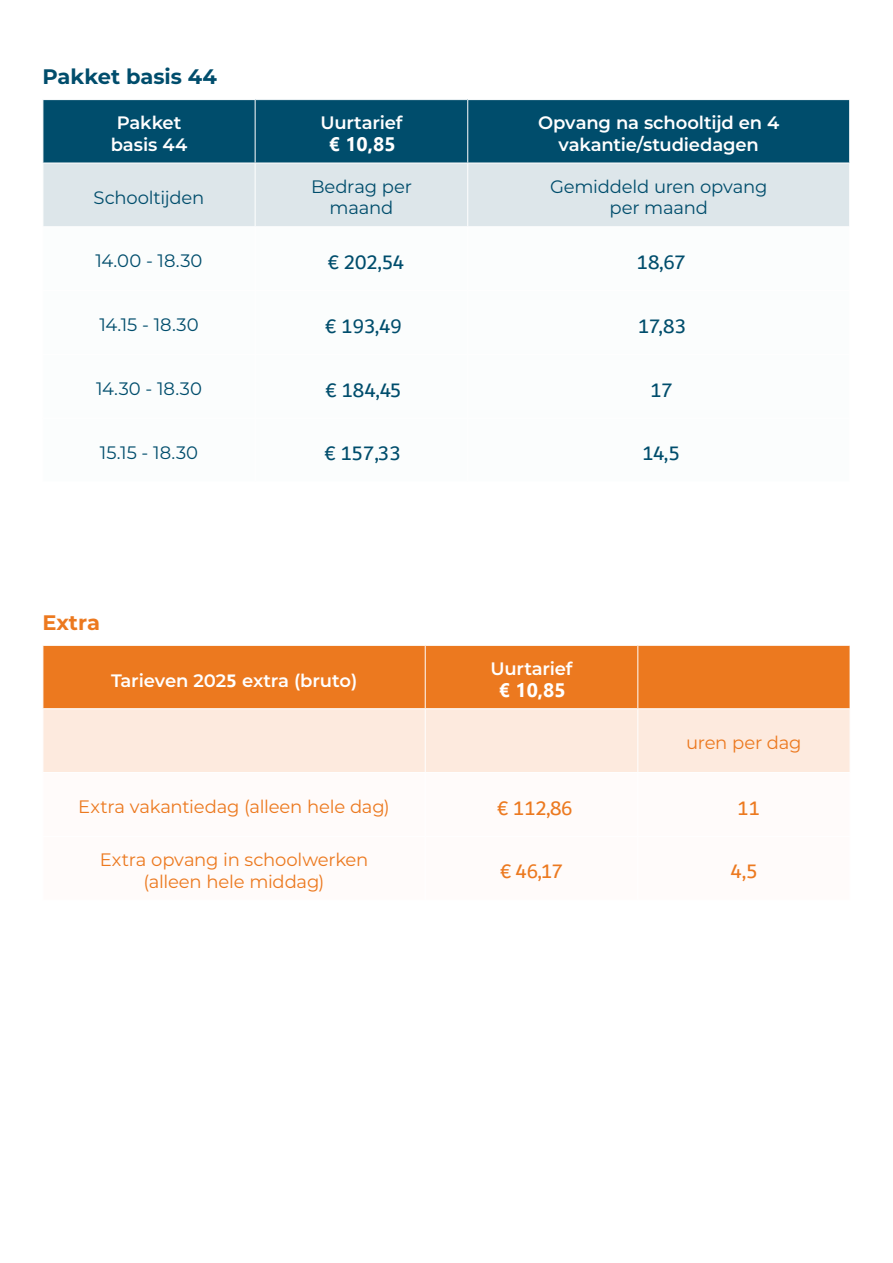
<style>
.page{position:relative;width:893px;height:1263px;background:#fff}
.page>*{position:absolute;margin:0;border:0;box-sizing:border-box;transform-origin:0 0}
.t1{font:21px "Dubai";letter-spacing:-.005em;color:#004d6c}
.t2{font:21px "Dubai";letter-spacing:-.01em;color:#ec791f}
.t3{font:700 21px "Montserrat";color:#004d6c}
.t4{font:700 21px "Montserrat";letter-spacing:-.005em;color:#ec791f}
.t5{font:700 19.5px "Ebrima";color:#fff}
.t6{font:18px/21.6px "Montserrat";letter-spacing:-.01em;color:#004d6c;text-align:center}
.t7{font:600 18px/21.6px "Montserrat";letter-spacing:-.005em;color:#fff;text-align:center}
.t8{font:18px/21.6px "Montserrat";letter-spacing:-.015em;color:#ec791f;text-align:center}
.s1{font-family:"Dubai";font-weight:700;font-size:19.5px}
</style>
<div class="page">
<div style="left:44px;top:100px;width:805px;height:63px;background:#004d6c"></div>
<div style="left:255px;top:100px;width:213px;height:63px;background:#004d6c"></div>
<div style="left:44px;top:164px;width:805px;height:62px;background:#dde6ea"></div>
<hr style="left:255px;top:100px;width:1px;height:63px;background:#fff">
<hr style="left:467px;top:100px;width:1px;height:63px;background:#fff">
<hr style="left:255px;top:163px;width:1px;height:63px;background:#fff">
<hr style="left:467px;top:163px;width:1px;height:63px;background:#fff">
<div style="left:44px;top:646px;width:593px;height:62px;background:#ec791f"></div>
<div style="left:638px;top:645px;width:212px;height:64px;background:#ec791f"></div>
<div style="left:44px;top:709px;width:806px;height:63px;background:#fdeade"></div>
<hr style="left:425px;top:646px;width:1px;height:62px;background:#fff">
<hr style="left:638px;top:645px;width:212px;height:1px;background:#fff">
<hr style="left:425px;top:709px;width:1px;height:63px;background:#fff">
<hr style="left:638px;top:708px;width:212px;height:1px;background:#fff">
<hr style="left:637px;top:709px;width:1px;height:63px;background:#fff">
<p class="t3" style="left:43px;top:62px;width:176px">Pakket basis 44</p>
<p class="t7" style="left:111px;top:111px;width:78px">Pakket basis 44</p>
<p class="t7" style="left:320px;top:111px;width:84px">Uurtarief</p>
<p class="t5" style="left:329px;top:130px;width:68px">€ 10,85</p>
<p class="t7" style="left:538px;top:111px;width:243px">Opvang na schooltijd en 4 vakantie/studiedagen</p>
<p class="t6" style="left:94px;top:186px;width:112px">Schooltijden</p>
<p class="t6" style="left:311px;top:175px;width:102px">Bedrag per maand</p>
<p class="t6" style="left:550px;top:175px;width:219px">Gemiddeld uren opvang per maand</p>
<p class="t6" style="left:95px;top:250px;width:109px">14.00 - 18.30</p>
<p class="t1" style="left:328px;top:249px;width:78px">€ 202,54</p>
<p class="t1" style="left:637px;top:249px;width:50px">18,67</p>
<p class="t6" style="left:99px;top:313px;width:101px">14.15 - 18.30</p>
<p class="t1" style="left:325px;top:313px;width:78px">€ 193,49</p>
<p class="t1" style="left:638px;top:313px;width:49px">17,83</p>
<p class="t6" style="left:96px;top:377px;width:107px">14.30 - 18.30</p>
<p class="t1" style="left:325px;top:377px;width:77px">€ 184,45</p>
<p class="t1" style="left:650px;top:377px;width:24px">17</p>
<p class="t6" style="left:100px;top:441px;width:100px">15.15 - 18.30</p>
<p class="t1" style="left:325px;top:441px;width:78px">€ 157,33</p>
<p class="t1" style="left:642px;top:441px;width:39px">14,5</p>
<p class="t4" style="left:43px;top:607px;width:59px">Extra</p>
<p class="t7" style="left:111px;top:669px;width:248px">Tarieven 202<span class="s1">5</span> extra (bruto)</p>
<p class="t7" style="left:490px;top:657px;width:84px">Uurtarief</p>
<p class="t5" style="left:499px;top:676px;width:68px">€ 10,85</p>
<p class="t8" style="left:686px;top:731px;width:117px">uren per dag</p>
<p class="t8" style="left:78px;top:795px;width:313px">Extra vakantiedag (alleen hele dag)</p>
<p class="t2" style="left:497px;top:795px;width:77px">€ 112,86</p>
<p class="t2" style="left:738px;top:795px;width:24px">11</p>
<p class="t8" style="left:100px;top:848px;width:270px">Extra opvang in schoolwerken (alleen hele middag)</p>
<p class="t2" style="left:500px;top:859px;width:65px">€ 46,17</p>
<p class="t2" style="left:731px;top:859px;width:29px">4,5</p>
</div>
